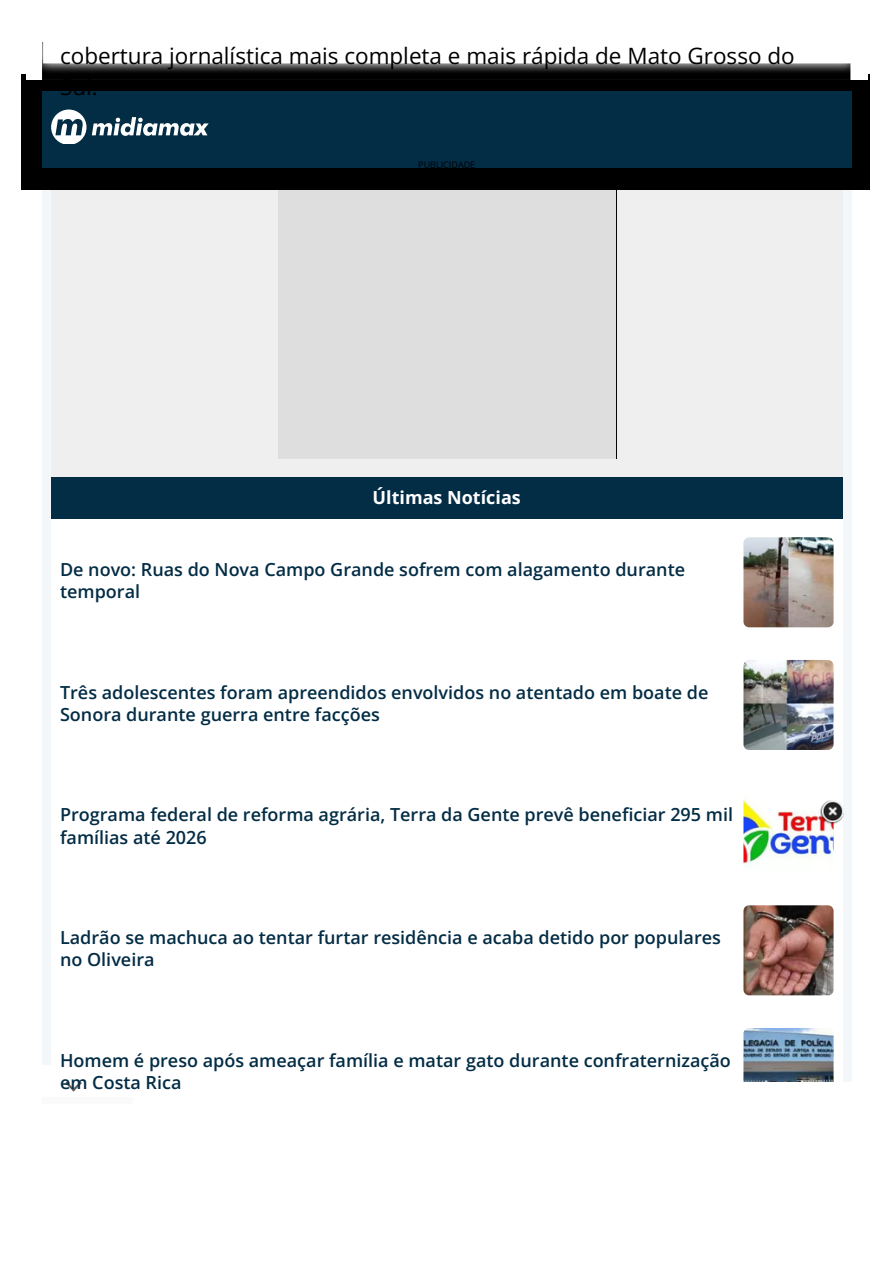
<style>
.page{position:relative;width:894px;height:1264px;background:#fff}
.page>*{position:absolute;margin:0;border:0;box-sizing:border-box;transform-origin:0 0}
.t1{font:22.5px/31.5px "Open Sans";color:#000}
.t2{font:600 18px/22.5px "Open Sans";color:#032c45}
.t3{font:700 18px "Open Sans";color:#fff}
.t4{font:9px "Open Sans";color:#000}
</style>
<div class="page">
<div style="left:51px;top:476px;width:791px;height:43px;background:#032c45"></div>
<img style="left:743px;top:537px;width:90px;height:90px">
<img style="left:743px;top:660px;width:90px;height:90px">
<img style="left:743px;top:798px;width:90px;height:67px">
<img style="left:743px;top:905px;width:90px;height:90px">
<img style="left:743px;top:1028px;width:90px;height:54px">
<div style="left:51px;top:150px;width:791px;height:326px;background:#f0efef"></div>
<div style="left:278px;top:177px;width:338px;height:281px;background:#dedede"></div>
<div style="left:22px;top:74px;width:847px;height:116px;background:#000"></div>
<div style="left:42px;top:91px;width:809px;height:77px;background:#032c45"></div>
<svg style="left:51px;top:109px;width:158px;height:35px"></svg>
<div style="left:27px;top:22px;width:840px;height:58px;background:#fff"></div>
<img style="left:42px;top:42px;width:808px;height:38px">
<div style="left:42px;top:1097px;width:90px;height:6px;background:#fafafa"></div>
<svg style="left:65px;top:1081px;width:17px;height:11px"></svg>
<img style="left:818px;top:798px;width:27px;height:27px">
<p class="t1" style="left:60px;top:39px;width:736px">cobertura jornalística mais completa e mais rápida de Mato Grosso do<br>Sul.</p>
<p class="t4" style="left:418px;top:158px;width:58px">PUBLICIDADE</p>
<p class="t3" style="left:372px;top:484px;width:150px">Últimas Notícias</p>
<p class="t2" style="left:60px;top:557px;width:626px">De novo: Ruas do Nova Campo Grande sofrem com alagamento durante temporal</p>
<p class="t2" style="left:60px;top:680px;width:649px">Três adolescentes foram apreendidos envolvidos no atentado em boate de<br>Sonora durante guerra entre facções</p>
<p class="t2" style="left:60px;top:803px;width:674px">Programa federal de reforma agrária, Terra da Gente prevê beneficiar 295 mil famílias até 2026</p>
<p class="t2" style="left:60px;top:925px;width:662px">Ladrão se machuca ao tentar furtar residência e acaba detido por populares no Oliveira</p>
<p class="t2" style="left:60px;top:1048px;width:672px">Homem é preso após ameaçar família e matar gato durante confraternização em Costa Rica</p>
</div>
